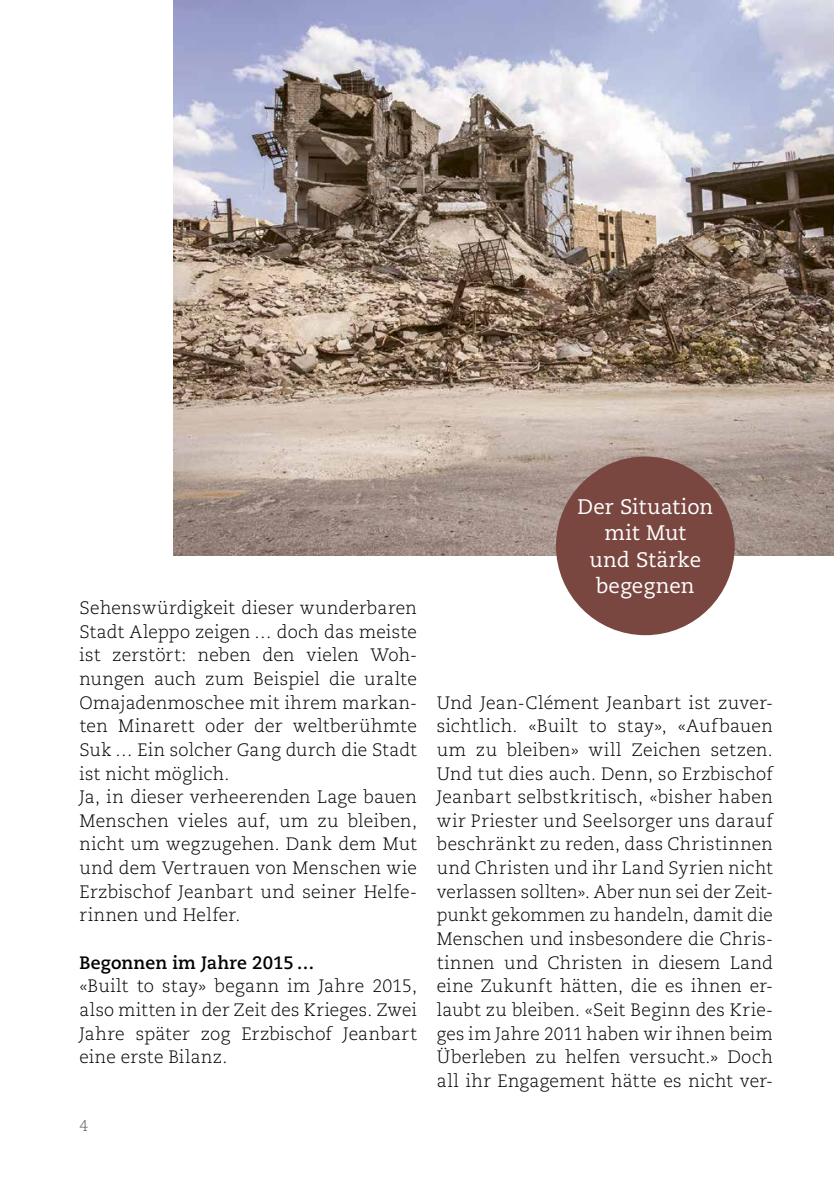
<style>
.page{position:relative;width:834px;height:1191px;background:#fff}
.page>*{position:absolute;margin:0;border:0;box-sizing:border-box;transform-origin:0 0}
.t1{font:21px/26.2px "Caecilia";color:#fff;text-align:center}
.t2{font:300 17.85px/23.6px "Caecilia";letter-spacing:.015em;color:#000;text-align:justify}
.t3{font:700 17.85px "Caecilia";letter-spacing:.01em;color:#000}
.t4{font:300 15.75px "Caecilia";color:#625f57}
</style>
<div class="page">
<img style="left:174px;top:0;width:659px;height:556px">
<div style="left:556px;top:456px;width:178px;height:179px;background:#794640;border-radius:50%"></div>
<p class="t2" style="left:79px;top:596px;width:339px;text-align:left">Sehenswürdigkeit dieser wunderbaren Stadt Aleppo zeigen … doch das meiste ist zerstört: neben den vielen Woh&shy;nungen auch zum Beispiel die uralte Omajadenmoschee mit ihrem markan&shy;ten Minarett oder der weltberühmte Suk … Ein solcher Gang durch die Stadt ist nicht möglich.<br>Ja, in dieser verheerenden Lage bauen Menschen vieles auf, um zu bleiben, nicht um wegzugehen. Dank dem Mut und dem Vertrauen von Menschen wie Erzbischof Jeanbart und seiner Helfe&shy;rinnen und Helfer.</p>
<p class="t3" style="left:79px;top:952px;width:236px">Begonnen im Jahre 2015…</p>
<p class="t2" style="left:79px;top:974px;width:339px">«Built to stay» begann im Jahre 2015, also mitten in der Zeit des Krieges. Zwei Jahre später zog Erzbischof Jeanbart eine erste Bilanz.</p>
<p class="t4" style="left:79px;top:1117px;width:10px">4</p>
<p class="t1" style="left:577px;top:494px;width:137px">Der Situation mit Mut<br>und Stärke begegnen</p>
<p class="t2" style="left:437px;top:691px;width:337px">Und Jean-Clément Jeanbart ist zuver&shy;sichtlich. «Built to stay», «Aufbauen um zu bleiben» will Zeichen setzen.<br>Und tut dies auch. Denn, so Erzbischof Jeanbart selbstkritisch, «bisher haben wir Priester und Seelsorger uns darauf beschränkt zu reden, dass Christinnen und Christen und ihr Land Syrien nicht verlassen sollten». Aber nun sei der Zeit&shy;punkt gekommen zu handeln, damit die Menschen und insbesondere die Chris&shy;tinnen und Christen in diesem Land eine Zukunft hätten, die es ihnen er&shy;laubt zu bleiben. «Seit Beginn des Krie&shy;ges im Jahre 2011 haben wir ihnen beim Überleben zu helfen versucht.» Doch all ihr Engagement hätte es nicht ver-</p>
</div>
